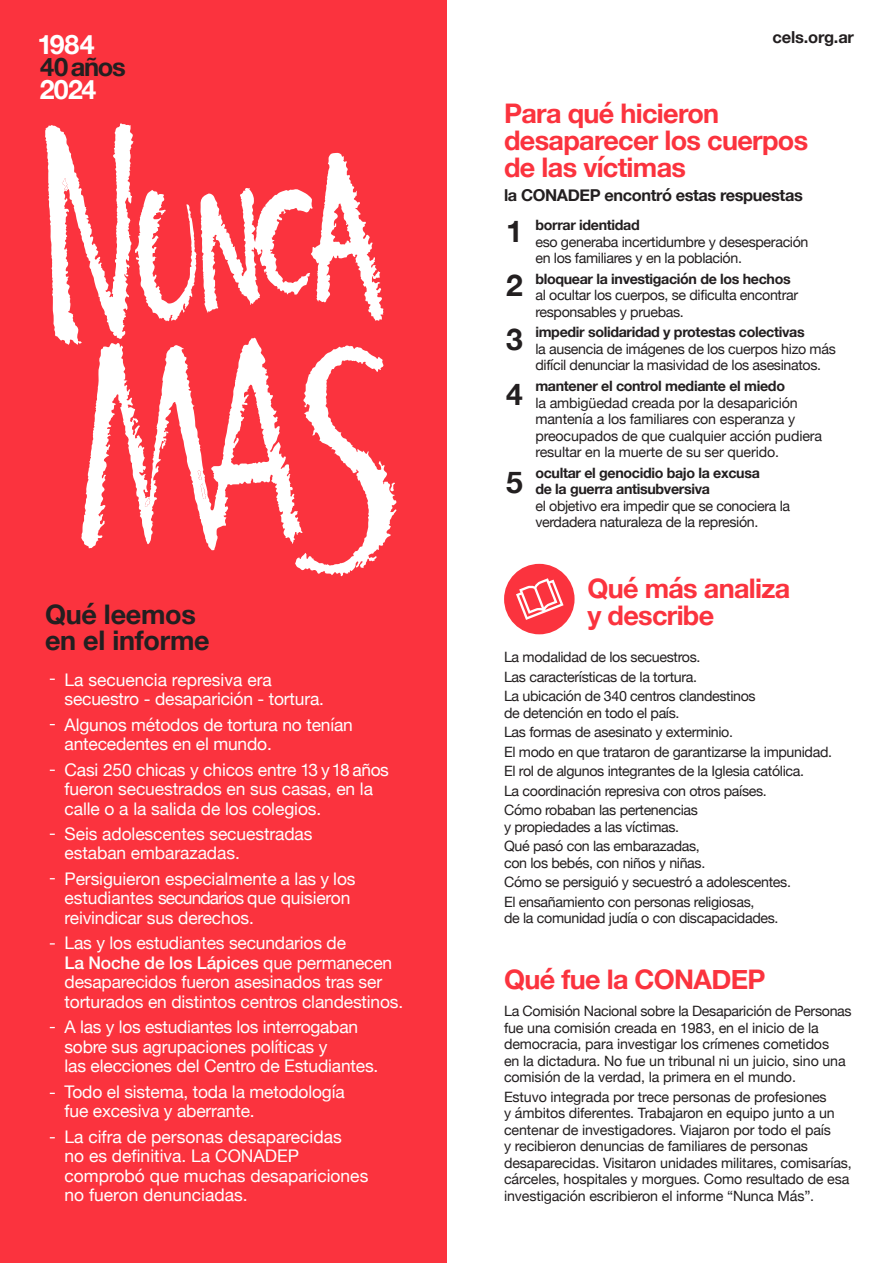
<style>
.page{position:relative;width:893px;height:1263px;background:#fff}
.page>*{position:absolute;margin:0;border:0;box-sizing:border-box;transform-origin:0 0}
.t1{font:700 30px/54.6px "Helvetica Neue";color:#231f20;text-align:justify}
.t2{font:700 27px/27px "Helvetica Neue";letter-spacing:-.025em;color:#fb333e}
.t3{font:700 27px/26.1px "Helvetica Neue";letter-spacing:-.01em;color:#231f20}
.t4{font:700 26.7px/45.3px "Helvetica Neue";letter-spacing:-.03em;color:#fff}
.t5{font:700 25.5px "Helvetica Neue";letter-spacing:-.05em;color:#231f20}
.t6{font:17.4px/19.5px "Helvetica Neue";letter-spacing:-.01em;color:#fff}
.t7{font:700 16.5px "Helvetica Neue";letter-spacing:-.01em;color:#231f20}
.t8{font:700 16.35px "Helvetica Neue";letter-spacing:-.025em;color:#231f20}
.t9{font:14.25px/16.5px "Helvetica Neue";letter-spacing:-.025em;color:#231f20}
.t10{font:700 14.25px/16.5px "Helvetica Neue";letter-spacing:-.025em;color:#231f20}
.s1{font-weight:500}
</style>
<div class="page">
<div style="left:0;top:0;width:446px;height:1263px;background:#fb333e"></div>
<svg style="left:45px;top:123px;width:352px;height:453px"></svg>
<div style="left:504px;top:564px;width:71px;height:70px;background:#fb333e;border-radius:50%"></div>
<svg style="left:516px;top:578px;width:47px;height:42px"></svg>
<h3 class="t4" style="left:37px;top:22px;width:60px">1984<br>2024</h3>
<h3 class="t5" style="left:40px;top:47px;width:87px">40años</h3>
<h2 class="t3" style="left:45px;top:602px;width:166px">Qué leemos en el informe</h2>
<p class="t6" style="left:65px;top:671px;width:261px">La secuencia represiva era secuestro - desaparición - tortura.</p>
<p class="t6" style="left:65px;top:716px;width:290px">Algunos métodos de tortura no tenían antecedentes en el mundo.</p>
<p class="t6" style="left:65px;top:760px;width:326px">Casi 250 chicas y chicos entre 13 y18 años fueron secuestrados en sus casas, en la calle o a la salida de los colegios.</p>
<p class="t6" style="left:65px;top:825px;width:249px">Seis adolescentes secuestradas estaban embarazadas.</p>
<p class="t6" style="left:65px;top:870px;width:293px">Persiguieron especialmente a las y los estudiantes secundarios que quisieron reivindicar sus derechos.</p>
<p class="t6" style="left:65px;top:934px;width:340px">Las y los estudiantes secundarios de<br><span class="s1">La Noche de los Lápices</span> que permanecen desaparecidos fueron asesinados tras ser torturados en distintos centros clandestinos.</p>
<p class="t6" style="left:65px;top:1018px;width:315px">A las y los estudiantes los interrogaban sobre sus agrupaciones políticas y<br>las elecciones del Centro de Estudiantes.</p>
<p class="t6" style="left:65px;top:1083px;width:282px">Todo el sistema, toda la metodología fue excesiva y aberrante.</p>
<p class="t6" style="left:65px;top:1127px;width:305px">La cifra de personas desaparecidas<br>no es definitiva. La CONADEP comprobó que muchas desapariciones no fueron denunciadas.</p>
<p class="t7" style="left:772px;top:24px;width:83px">cels.org.ar</p>
<h2 class="t2" style="left:504px;top:100px;width:306px">Para qué hicieron desaparecer los cuerpos de las víctimas</h2>
<p class="t8" style="left:504px;top:183px;width:300px">la CONADEP encontró estas respuestas</p>
<h1 class="t1" style="left:506px;top:204px;width:18px">1<br>2<br>3<br>4</h1>
<h1 class="t1" style="left:506px;top:455px;width:18px">5</h1>
<p class="t10" style="left:535px;top:217px;width:106px">borrar identidad</p>
<p class="t9" style="left:535px;top:234px;width:275px">eso generaba incertidumbre y desesperación en los familiares y en la población.</p>
<p class="t10" style="left:535px;top:271px;width:257px">bloquear la investigación de los hechos</p>
<p class="t9" style="left:535px;top:288px;width:264px">al ocultar los cuerpos, se dificulta encontrar responsables y pruebas.</p>
<p class="t10" style="left:535px;top:324px;width:271px">impedir solidaridad y protestas colectivas</p>
<p class="t9" style="left:535px;top:341px;width:302px">la ausencia de imágenes de los cuerpos hizo más difícil denunciar la masividad de los asesinatos.</p>
<p class="t10" style="left:535px;top:378px;width:251px">mantener el control mediante el miedo</p>
<p class="t9" style="left:535px;top:395px;width:288px">la ambigüedad creada por la desaparición mantenía a los familiares con esperanza y preocupados de que cualquier acción pudiera resultar en la muerte de su ser querido.</p>
<p class="t10" style="left:535px;top:465px;width:226px">ocultar el genocidio bajo la excusa de la guerra antisubversiva</p>
<p class="t9" style="left:535px;top:498px;width:256px">el objetivo era impedir que se conociera la verdadera naturaleza de la represión.</p>
<h2 class="t2" style="left:587px;top:576px;width:204px">Qué más analiza y describe</h2>
<p class="t9" style="left:504px;top:648px;width:253px;line-height:19.5px">La modalidad de los secuestros.<br>Las características de la tortura.<br>La ubicación de 340 centros clandestinos</p>
<p class="t9" style="left:504px;top:704px;width:329px;line-height:19.5px">de detención en todo el país.<br>Las formas de asesinato y exterminio.<br>El modo en que trataron de garantizarse la impunidad.<br>El rol de algunos integrantes de la Iglesia católica.<br>La coordinación represiva con otros países.<br>Cómo robaban las pertenencias</p>
<p class="t9" style="left:504px;top:818px;width:197px;line-height:19.5px">y propiedades a las víctimas.<br>Qué pasó con las embarazadas,</p>
<p class="t9" style="left:504px;top:854px;width:288px;line-height:19.5px">con los bebés, con niños y niñas.<br>Cómo se persiguió y secuestró a adolescentes.<br>El ensañamiento con personas religiosas,</p>
<p class="t9" style="left:504px;top:911px;width:276px">de la comunidad judía o con discapacidades.</p>
<h2 class="t2" style="left:504px;top:966px;width:263px">Qué fue la CONADEP</h2>
<p class="t9" style="left:504px;top:1004px;width:349px">La Comisión Nacional sobre la Desaparición de Personas fue una comisión creada en 1983, en el inicio de la democracia, para investigar los crímenes cometidos<br>en la dictadura. No fue un tribunal ni un juicio, sino una comisión de la verdad, la primera en el mundo.</p>
<p class="t9" style="left:504px;top:1089px;width:349px">Estuvo integrada por trece personas de profesiones<br>y ámbitos diferentes. Trabajaron en equipo junto a un centenar de investigadores. Viajaron por todo el país<br>y recibieron denuncias de familiares de personas desaparecidas. Visitaron unidades militares, comisarías, cárceles, hospitales y morgues. Como resultado de esa investigación escribieron el informe “Nunca Más”.</p>
</div>
